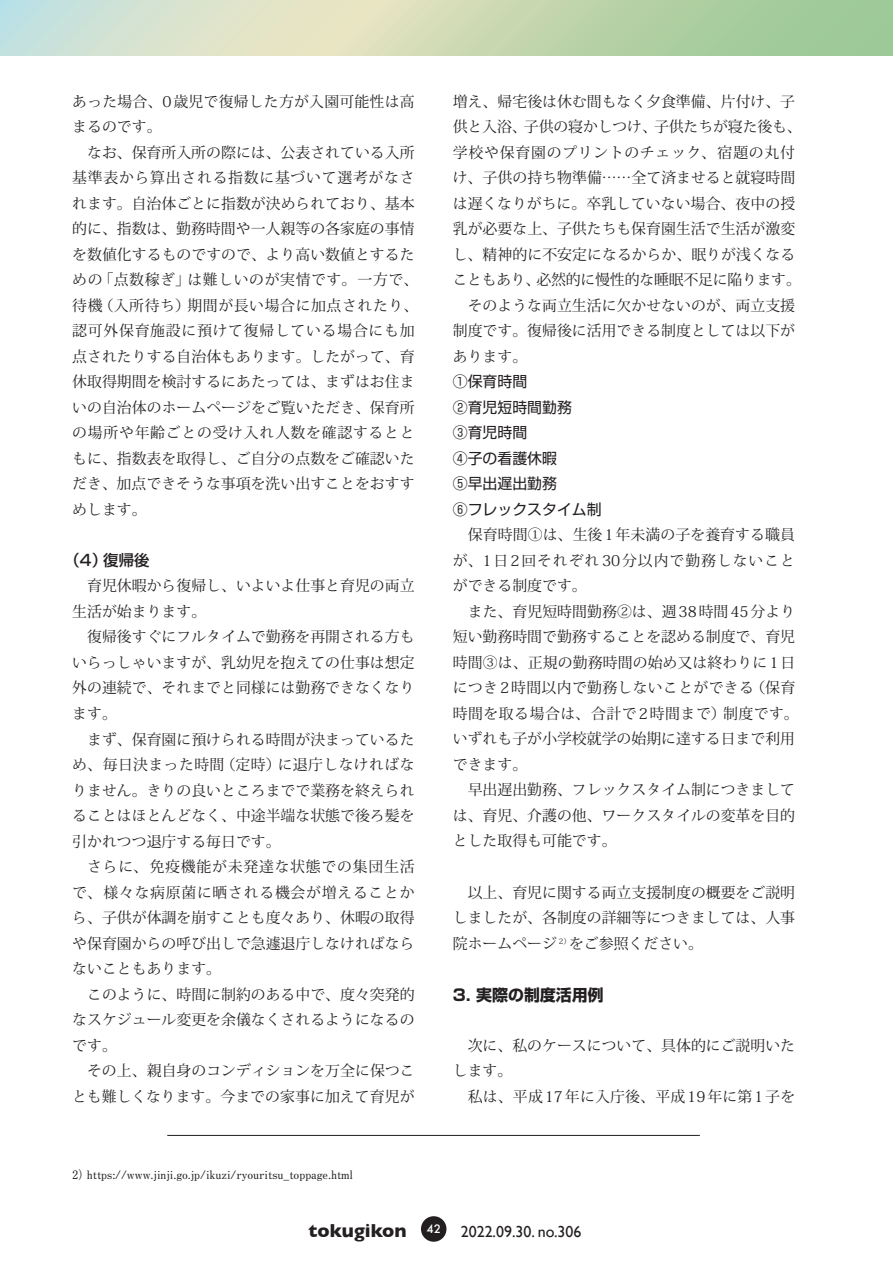
<style>
.page{position:relative;width:893px;height:1263px;background:#fff}
.page>*{position:absolute;margin:0;border:0;box-sizing:border-box;transform-origin:0 0}
.t1{font:15.9px "Gill Sans";color:#231f20}
.t2{font:700 15.9px "Shin Go Pro";color:#231f20}
.t3{font:500 15.45px "Shin Go Pro";color:#231f20}
.t4{font:14.85px/25.5px "Koz Min Pro";color:#231f20}
.t5{font:14.85px/25.5px "Shin Go Pro";color:#231f20}
.t6{font:700 11.7px "Futo Min A101 Pro";letter-spacing:-.005em;color:#231f20}
.s1{font-weight:700;font-size:19.2px}
</style>
<div class="page">
<div style="left:421px;top:1216px;width:25px;height:26px;background:#231f20;border-radius:50%"></div>
<svg style="left:0;top:0;width:892px;height:55px;background:#c5d9b7"></svg>
<hr style="left:167px;top:1135px;width:533px;height:1px;background:#231f20">
<p class="t4" style="left:72px;top:88px;width:347px">あった場合、0歳児で復帰した方が入園可能性は高まるのです。<br>　なお、保育所入所の際には、公表されている入所基準表から算出される指数に基づいて選考がなされます。自治体ごとに指数が決められており、基本的に、指数は、勤務時間や一人親等の各家庭の事情を数値化するものですので、より高い数値とするための「点数稼ぎ」は難しいのが実情です。一方で、待機（入所待ち）期間が長い場合に加点されたり、認可外保育施設に預けて復帰している場合にも加点されたりする自治体もあります。したがって、育休取得期間を検討するにあたっては、まずはお住まいの自治体のホームページをご覧いただき、保育所の場所や年齢ごとの受け入れ人数を確認するとともに、指数表を取得し、ご自分の点数をご確認いただき、加点できそうな事項を洗い出すことをおすすめします。</p>
<p class="t3" style="left:65px;top:548px;width:86px">（4）復帰後</p>
<p class="t4" style="left:72px;top:573px;width:344px">　育児休暇から復帰し、いよいよ仕事と育児の両立生活が始まります。<br>　復帰後すぐにフルタイムで勤務を再開される方もいらっしゃいますが、乳幼児を抱えての仕事は想定外の連続で、それまでと同様には勤務できなくなります。<br>　まず、保育園に預けられる時間が決まっているため、毎日決まった時間（定時）に退庁しなければなりません。きりの良いところまでで業務を終えられることはほとんどなく、中途半端な状態で後ろ髪を引かれつつ退庁する毎日です。<br>　さらに、免疫機能が未発達な状態での集団生活で、様々な病原菌に晒される機会が増えることから、子供が体調を崩すことも度々あり、休暇の取得や保育園からの呼び出しで急遽退庁しなければならないこともあります。<br>　このように、時間に制約のある中で、度々突発的なスケジュール変更を余儀なくされるようになるのです。<br>　その上、親自身のコンディションを万全に保つことも難しくなります。今までの家事に加えて育児が</p>
<p class="t6" style="left:72px;top:1165px;width:283px">2）https://www.jinji.go.jp/ikuzi/ryouritsu_toppage.html</p>
<p class="t4" style="left:453px;top:88px;width:351px">増え、帰宅後は休む間もなく夕食準備、片付け、子供と入浴、子供の寝かしつけ、子供たちが寝た後も、学校や保育園のプリントのチェック、宿題の丸付け、子供の持ち物準備……全て済ませると就寝時間は遅くなりがちに。卒乳していない場合、夜中の授乳が必要な上、子供たちも保育園生活で生活が激変し、精神的に不安定になるからか、眠りが浅くなることもあり、必然的に慢性的な睡眠不足に陥ります。　そのような両立生活に欠かせないのが、両立支援制度です。復帰後に活用できる制度としては以下があります。</p>
<p class="t5" style="left:453px;top:367px;width:150px">①保育時間<br>②育児短時間勤務<br>③育児時間<br>④子の看護休暇<br>⑤早出遅出勤務<br>⑥フレックスタイム制</p>
<p class="t4" style="left:453px;top:522px;width:347px">　保育時間①は、生後1年未満の子を養育する職員が、1日2回それぞれ30分以内で勤務しないことができる制度です。<br>　また、育児短時間勤務②は、週38時間45分より短い勤務時間で勤務することを認める制度で、育児時間③は、正規の勤務時間の始め又は終わりに1日につき 2時間以内で勤務しないことができる（保育時間を取る場合は、合計で 2時間まで）制度です。いずれも子が小学校就学の始期に達する日まで利用できます。<br>　早出遅出勤務、フレックスタイム制につきましては、育児、介護の他、ワークスタイルの変革を目的とした取得も可能です。</p>
<p class="t4" style="left:453px;top:879px;width:344px;text-align:justify">　以上、育児に関する両立支援制度の概要をご説明しましたが、各制度の詳細等につきましては、人事院ホームページ <sup>2）</sup>をご参照ください。</p>
<p class="t2" style="left:453px;top:982px;width:152px">3. 実際の制度活用例</p>
<p class="t4" style="left:453px;top:1032px;width:344px">　次に、私のケースについて、具体的にご説明いたします。<br>　私は、平成17年に入庁後、平成19年に第1子を</p>
<p class="t1" style="left:309px;top:1222px;width:274px"><span class="s1">tokugikon</span> <sup>42</sup> 2022.09.30. no.306</p>
</div>
